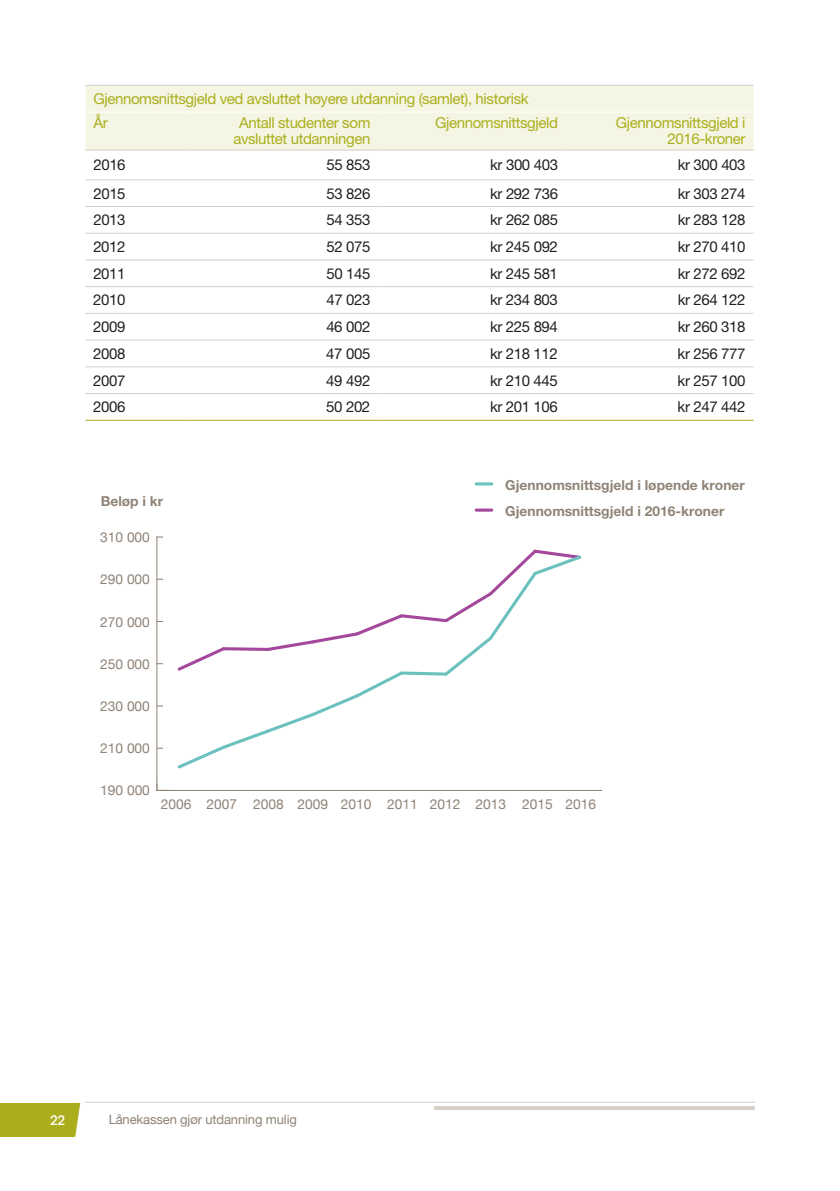
<style>
.page{position:relative;width:840px;height:1191px;background:#fff}
.page>*{position:absolute;margin:0;border:0;box-sizing:border-box;transform-origin:0 0}
.t1{font:15px "Helvetica Neue LT Std";letter-spacing:-.025em;color:#231f20}
.t2{font:15px/16px "Helvetica Neue LT Std";letter-spacing:-.025em;color:#abae1c}
.t3{font:13.8px "Helvetica Neue";color:#8f8377}
.t4{font:700 13.8px/26.2px "Helvetica Neue LT Std";color:#8f8377}
.t5{font:13px "Helvetica Neue";letter-spacing:-.01em;color:#8f8377}
.t6{font:500 13px "ITC Avant Garde Std";color:#fff}
</style>
<div class="page">
<hr style="left:85px;top:1101px;width:669px;height:1px;background:#d5cfc7">
<hr style="left:434px;top:1106px;width:320px;height:4px;background:#d5cfc7">
<div style="left:0;top:1102px;width:73px;height:34px;background:#abae1c"></div>
<svg style="left:73px;top:1102px;width:7px;height:34px"></svg>
<div style="left:85px;top:86px;width:668px;height:64px;background:#f5f5e4"></div>
<hr style="left:85px;top:85px;width:106px;height:1px;background:#d5cfc7">
<hr style="left:191px;top:85px;width:187px;height:1px;background:#d5cfc7">
<hr style="left:378px;top:85px;width:187px;height:1px;background:#d5cfc7">
<hr style="left:565px;top:85px;width:188px;height:1px;background:#d5cfc7">
<hr style="left:85px;top:150px;width:106px;height:1px;background:#d5cfc7">
<hr style="left:191px;top:150px;width:187px;height:1px;background:#d5cfc7">
<hr style="left:378px;top:150px;width:187px;height:1px;background:#d5cfc7">
<hr style="left:565px;top:150px;width:188px;height:1px;background:#d5cfc7">
<hr style="left:85px;top:179px;width:106px;height:1px;background:#d5cfc7">
<hr style="left:191px;top:179px;width:187px;height:1px;background:#d5cfc7">
<hr style="left:378px;top:179px;width:187px;height:1px;background:#d5cfc7">
<hr style="left:565px;top:179px;width:188px;height:1px;background:#d5cfc7">
<hr style="left:85px;top:111px;width:106px;height:1px;background:#fff">
<hr style="left:191px;top:111px;width:187px;height:1px;background:#fff">
<hr style="left:378px;top:111px;width:187px;height:1px;background:#fff">
<hr style="left:565px;top:111px;width:188px;height:1px;background:#fff">
<hr style="left:85px;top:420px;width:106px;height:1px;background:#abae1c">
<hr style="left:191px;top:420px;width:187px;height:1px;background:#abae1c">
<hr style="left:378px;top:420px;width:187px;height:1px;background:#abae1c">
<hr style="left:565px;top:420px;width:188px;height:1px;background:#abae1c">
<hr style="left:85px;top:206px;width:106px;height:1px;background:#d5cfc7">
<hr style="left:191px;top:206px;width:187px;height:1px;background:#d5cfc7">
<hr style="left:378px;top:206px;width:187px;height:1px;background:#d5cfc7">
<hr style="left:565px;top:206px;width:188px;height:1px;background:#d5cfc7">
<hr style="left:85px;top:233px;width:106px;height:1px;background:#d5cfc7">
<hr style="left:191px;top:233px;width:187px;height:1px;background:#d5cfc7">
<hr style="left:378px;top:233px;width:187px;height:1px;background:#d5cfc7">
<hr style="left:565px;top:233px;width:188px;height:1px;background:#d5cfc7">
<hr style="left:85px;top:260px;width:106px;height:1px;background:#d5cfc7">
<hr style="left:191px;top:260px;width:187px;height:1px;background:#d5cfc7">
<hr style="left:378px;top:260px;width:187px;height:1px;background:#d5cfc7">
<hr style="left:565px;top:260px;width:188px;height:1px;background:#d5cfc7">
<hr style="left:85px;top:286px;width:106px;height:1px;background:#d5cfc7">
<hr style="left:191px;top:286px;width:187px;height:1px;background:#d5cfc7">
<hr style="left:378px;top:286px;width:187px;height:1px;background:#d5cfc7">
<hr style="left:565px;top:286px;width:188px;height:1px;background:#d5cfc7">
<hr style="left:85px;top:313px;width:106px;height:1px;background:#d5cfc7">
<hr style="left:191px;top:313px;width:187px;height:1px;background:#d5cfc7">
<hr style="left:378px;top:313px;width:187px;height:1px;background:#d5cfc7">
<hr style="left:565px;top:313px;width:188px;height:1px;background:#d5cfc7">
<hr style="left:85px;top:340px;width:106px;height:1px;background:#d5cfc7">
<hr style="left:191px;top:340px;width:187px;height:1px;background:#d5cfc7">
<hr style="left:378px;top:340px;width:187px;height:1px;background:#d5cfc7">
<hr style="left:565px;top:340px;width:188px;height:1px;background:#d5cfc7">
<hr style="left:85px;top:366px;width:106px;height:1px;background:#d5cfc7">
<hr style="left:191px;top:366px;width:187px;height:1px;background:#d5cfc7">
<hr style="left:378px;top:366px;width:187px;height:1px;background:#d5cfc7">
<hr style="left:565px;top:366px;width:188px;height:1px;background:#d5cfc7">
<hr style="left:85px;top:393px;width:106px;height:1px;background:#d5cfc7">
<hr style="left:191px;top:393px;width:187px;height:1px;background:#d5cfc7">
<hr style="left:378px;top:393px;width:187px;height:1px;background:#d5cfc7">
<hr style="left:565px;top:393px;width:188px;height:1px;background:#d5cfc7">
<hr style="left:476px;top:482px;width:15px;height:3px;background:#6bc1bd">
<hr style="left:476px;top:508px;width:15px;height:3px;background:#a4489b">
<hr style="left:157px;top:790px;width:444px;height:1px;background:#8f8377">
<hr style="left:156px;top:537px;width:1px;height:253px;background:#8f8377">
<svg style="left:156px;top:784px;width:12px;height:7px"></svg>
<svg style="left:177px;top:549px;width:404px;height:220px"></svg>
<p class="t2" style="left:93px;top:86px;width:436px;line-height:24.4px">Gjennomsnittsgjeld ved avsluttet høyere utdanning (samlet), historisk<br>År</p>
<p class="t2" style="left:233px;top:115px;width:138px;text-align:center">Antall studenter som avsluttet utdanningen</p>
<p class="t2" style="left:435px;top:115px;width:124px">Gjennomsnittsgjeld</p>
<p class="t2" style="left:615px;top:115px;width:131px;text-align:right">Gjennomsnittsgjeld i<br>2016-kroner</p>
<p class="t1" style="left:93px;top:156px;width:34px">2016</p>
<p class="t1" style="left:326px;top:156px;width:45px">55 853</p>
<p class="t1" style="left:490px;top:156px;width:69px">kr 300 403</p>
<p class="t1" style="left:677px;top:156px;width:69px">kr 300 403</p>
<p class="t1" style="left:93px;top:184px;width:34px">2015</p>
<p class="t1" style="left:326px;top:184px;width:45px">53 826</p>
<p class="t1" style="left:490px;top:184px;width:69px">kr 292 736</p>
<p class="t1" style="left:677px;top:184px;width:69px">kr 303 274</p>
<p class="t1" style="left:93px;top:211px;width:34px">2013</p>
<p class="t1" style="left:326px;top:211px;width:45px">54 353</p>
<p class="t1" style="left:490px;top:211px;width:69px">kr 262 085</p>
<p class="t1" style="left:677px;top:211px;width:69px">kr 283 128</p>
<p class="t1" style="left:93px;top:238px;width:34px">2012</p>
<p class="t1" style="left:326px;top:238px;width:45px">52 075</p>
<p class="t1" style="left:490px;top:238px;width:69px">kr 245 092</p>
<p class="t1" style="left:677px;top:238px;width:69px">kr 270 410</p>
<p class="t1" style="left:93px;top:264px;width:34px">2011</p>
<p class="t1" style="left:326px;top:264px;width:45px">50 145</p>
<p class="t1" style="left:490px;top:264px;width:69px">kr 245 581</p>
<p class="t1" style="left:677px;top:264px;width:69px">kr 272 692</p>
<p class="t1" style="left:93px;top:291px;width:34px">2010</p>
<p class="t1" style="left:326px;top:291px;width:45px">47 023</p>
<p class="t1" style="left:490px;top:291px;width:69px">kr 234 803</p>
<p class="t1" style="left:677px;top:291px;width:69px">kr 264 122</p>
<p class="t1" style="left:93px;top:318px;width:34px">2009</p>
<p class="t1" style="left:326px;top:318px;width:45px">46 002</p>
<p class="t1" style="left:490px;top:318px;width:69px">kr 225 894</p>
<p class="t1" style="left:677px;top:318px;width:69px">kr 260 318</p>
<p class="t1" style="left:93px;top:344px;width:34px">2008</p>
<p class="t1" style="left:326px;top:344px;width:45px">47 005</p>
<p class="t1" style="left:490px;top:344px;width:69px">kr 218 112</p>
<p class="t1" style="left:677px;top:344px;width:69px">kr 256 777</p>
<p class="t1" style="left:93px;top:371px;width:34px">2007</p>
<p class="t1" style="left:326px;top:371px;width:45px">49 492</p>
<p class="t1" style="left:490px;top:371px;width:69px">kr 210 445</p>
<p class="t1" style="left:677px;top:371px;width:69px">kr 257 100</p>
<p class="t1" style="left:93px;top:398px;width:34px">2006</p>
<p class="t1" style="left:326px;top:398px;width:45px">50 202</p>
<p class="t1" style="left:490px;top:398px;width:69px">kr 201 106</p>
<p class="t1" style="left:677px;top:398px;width:69px">kr 247 442</p>
<p class="t4" style="left:101px;top:488px;width:64px">Beløp i kr</p>
<p class="t3" style="left:100px;top:527px;width:51px">310 000</p>
<p class="t3" style="left:100px;top:569px;width:51px">290 000</p>
<p class="t3" style="left:100px;top:611px;width:51px">270 000</p>
<p class="t3" style="left:100px;top:654px;width:51px">250 000</p>
<p class="t3" style="left:100px;top:696px;width:51px">230 000</p>
<p class="t3" style="left:100px;top:738px;width:51px">210 000</p>
<p class="t3" style="left:100px;top:780px;width:51px">190 000</p>
<p class="t4" style="left:505px;top:471px;width:241px">Gjennomsnittsgjeld i løpende kroner<br>Gjennomsnittsgjeld i 2016-kroner</p>
<p class="t3" style="left:161px;top:794px;width:436px">2006 2007 2008 2009 2010 2011 2012 2013 2015 2016</p>
<p class="t6" style="left:50px;top:1112px;width:17px">22</p>
<p class="t5" style="left:109px;top:1110px;width:190px">Lånekassen gjør utdanning mulig</p>
</div>
